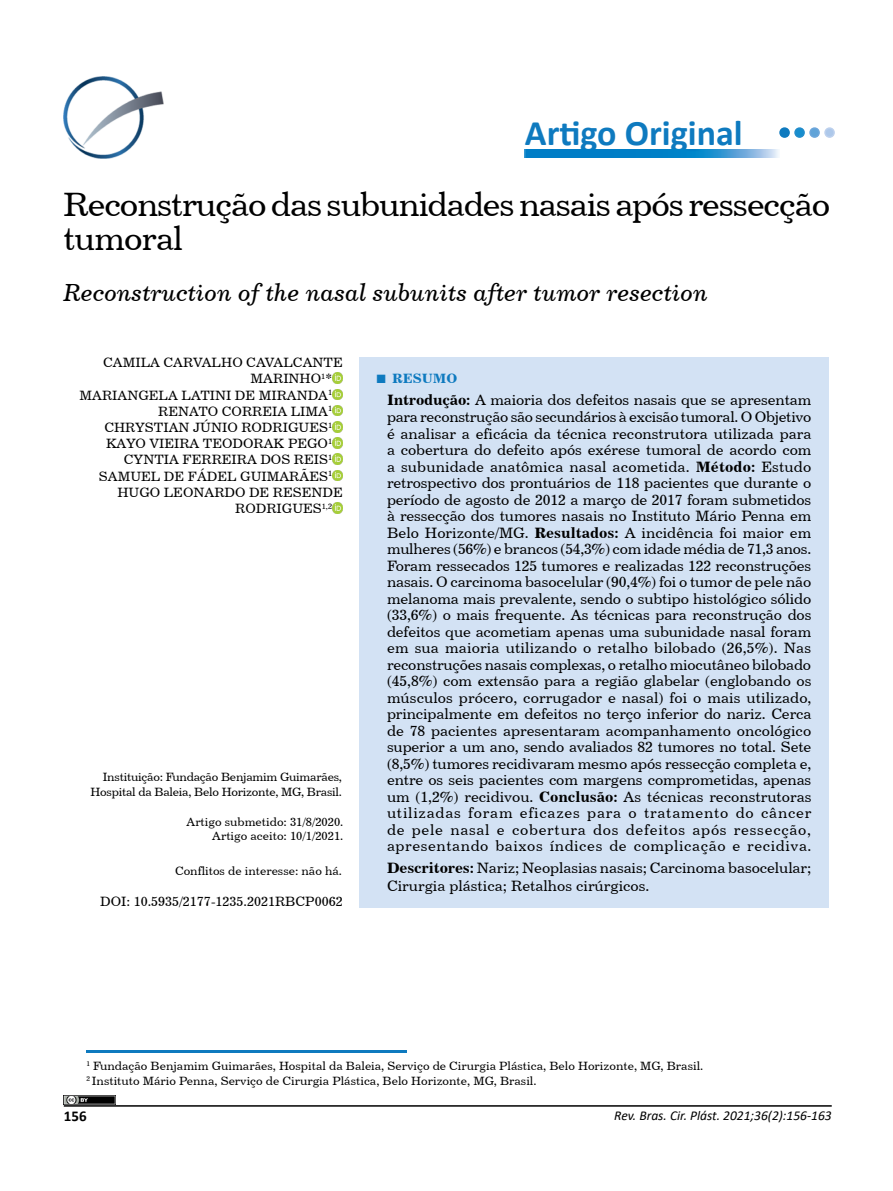
<style>
.page{position:relative;width:893px;height:1191px;background:#fff}
.page>*{position:absolute;margin:0;border:0;box-sizing:border-box;transform-origin:0 0}
.t1{font:700 36px "Calibri";color:#0e7abf}
.t2{font:33.75px/34.5px "Century 731 BT Roman A";letter-spacing:-.035em;color:#000}
.t3{font:24.75px "Century 731 BT Italic A";color:#000}
.t4{font:15px/16.5px "Century 731 BT Roman A";color:#000;text-align:justify}
.t5{font:700 15px "Calibri";color:#000}
.t6{font:13.5px "Century 731 BT Roman A";color:#000}
.t7{font:italic 13.5px "Calibri";color:#000}
.t8{font:13.5px "Century 731 BT Bold A";color:#0e7abf}
.t9{font:12px/14.4px "Century 731 BT Roman A";color:#000;text-align:right}
.t10{font:12px/14.4px "Century 731 BT Roman A";letter-spacing:-.02em;color:#000;text-align:right}
.s1{font-family:"Times New Roman";font-weight:700;font-size:18px}
.s2{font-family:"Century 731 BT Bold A"}
</style>
<div class="page">
<hr style="left:64px;top:1105px;width:768px;height:1px;background:#000">
<svg style="left:332px;top:373px;width:11px;height:10px"></svg>
<svg style="left:332px;top:389px;width:11px;height:59px"></svg>
<svg style="left:332px;top:454px;width:11px;height:10px"></svg>
<svg style="left:332px;top:470px;width:11px;height:11px"></svg>
<svg style="left:332px;top:502px;width:11px;height:11px"></svg>
<img style="left:63px;top:77px;width:101px;height:82px">
<img style="left:64px;top:1095px;width:51px;height:9px">
<img style="left:524px;top:150px;width:255px;height:7px">
<div style="left:780px;top:128px;width:9px;height:9px;background:#0e7abf;border-radius:50%"></div>
<div style="left:779px;top:127px;width:11px;height:11px;border:2px solid #0e7abf;border-radius:50%"></div>
<div style="left:795px;top:128px;width:9px;height:9px;background:#168ece;border-radius:50%"></div>
<div style="left:794px;top:127px;width:11px;height:11px;border:2px solid #228ccb;border-radius:50%"></div>
<div style="left:810px;top:128px;width:9px;height:9px;background:#60a3d8;border-radius:50%"></div>
<div style="left:809px;top:127px;width:11px;height:11px;border:2px solid #6ca6db;border-radius:50%"></div>
<div style="left:825px;top:128px;width:9px;height:9px;background:#adc8ea;border-radius:50%"></div>
<div style="left:824px;top:127px;width:11px;height:11px;border:2px solid #bcd0ed;border-radius:50%"></div>
<div style="left:359px;top:357px;width:470px;height:550px;background:#d3e2f4"></div>
<hr style="left:86px;top:1050px;width:321px;height:2px;background:#0e7abf">
<h1 class="t1" style="left:525px;top:108px;width:219px">Artigo Original</h1>
<h2 class="t2" style="left:63px;top:186px;width:768px">Reconstrução das subunidades nasais após ressecção tumoral</h2>
<h3 class="t3" style="left:63px;top:277px;width:646px">Reconstruction of the nasal subunits after tumor resection</h3>
<p class="t6" style="left:103px;top:354px;width:241px">CAMILA CARVALHO CAVALCANTE</p>
<p class="t6" style="left:251px;top:370px;width:83px">MARINHO<sup>1</sup>*</p>
<p class="t6" style="left:80px;top:387px;width:254px">MARIANGELA LATINI DE MIRANDA<sup>1</sup></p>
<p class="t6" style="left:158px;top:403px;width:175px">RENATO CORREIA LIMA<sup>1</sup></p>
<p class="t6" style="left:104px;top:419px;width:229px">CHRYSTIAN JÚNIO RODRIGUES<sup>1</sup></p>
<p class="t6" style="left:106px;top:435px;width:227px">KAYO VIEIRA TEODORAK PEGO<sup>1</sup></p>
<p class="t6" style="left:124px;top:451px;width:210px">CYNTIA FERREIRA DOS REIS<sup>1</sup></p>
<p class="t6" style="left:99px;top:468px;width:235px">SAMUEL DE FÁDEL GUIMARÃES<sup>1</sup></p>
<p class="t6" style="left:117px;top:484px;width:227px">HUGO LEONARDO DE RESENDE</p>
<p class="t6" style="left:235px;top:500px;width:98px">RODRIGUES<sup>1,2</sup></p>
<p class="t10" style="left:91px;top:769px;width:253px">Instituição: Fundação Benjamim Guimarães,<br>Hospital da Baleia, Belo Horizonte, MG, Brasil.</p>
<p class="t9" style="left:187px;top:814px;width:158px">Artigo submetido: 31/8/2020.<br>Artigo aceito: 10/1/2021.</p>
<p class="t9" style="left:175px;top:863px;width:168px">Conflitos de interesse: não há.</p>
<p class="t6" style="left:100px;top:893px;width:244px">DOI: 10.5935/2177-1235.2021RBCP0062</p>
<p class="t8" style="left:376px;top:370px;width:83px"><span class="s1">■</span> RESUMO</p>
<p class="t4" style="left:387px;top:392px;width:426px"><span class="s2">Introdução:</span> A maioria dos defeitos nasais que se apresentam para reconstrução são secundários à excisão tumoral. O Objetivo é analisar a eficácia da técnica reconstrutora utilizada para a cobertura do defeito após exérese tumoral de acordo com a subunidade anatômica nasal acometida. <span class="s2">Método:</span> Estudo retrospectivo dos prontuários de 118 pacientes que durante o período de agosto de 2012 a março de 2017 foram submetidos à ressecção dos tumores nasais no Instituto Mário Penna em Belo Horizonte/MG. <span class="s2">Resultados:</span> A incidência foi maior em mulheres (56%) e brancos (54,3%) com idade média de 71,3 anos.<br>Foram ressecados 125 tumores e realizadas 122 reconstruções nasais. O carcinoma basocelular (90,4%) foi o tumor de pele não melanoma mais prevalente, sendo o subtipo histológico sólido (33,6%) o mais frequente. As técnicas para reconstrução dos defeitos que acometiam apenas uma subunidade nasal foram em sua maioria utilizando o retalho bilobado (26,5%). Nas reconstruções nasais complexas, o retalho miocutâneo bilobado (45,8%) com extensão para a região glabelar (englobando os músculos prócero, corrugador e nasal) foi o mais utilizado, principalmente em defeitos no terço inferior do nariz. Cerca de 78 pacientes apresentaram acompanhamento oncológico superior a um ano, sendo avaliados 82 tumores no total. Sete (8,5%) tumores recidivaram mesmo após ressecção completa e, entre os seis pacientes com margens comprometidas, apenas um (1,2%) recidivou. <span class="s2">Conclusão:</span> As técnicas reconstrutoras utilizadas foram eficazes para o tratamento do câncer de pele nasal e cobertura dos defeitos após ressecção, apresentando baixos índices de complicação e recidiva.</p>
<p class="t4" style="left:387px;top:858px;width:426px;line-height:18px"><span class="s2">Descritores:</span> Nariz; Neoplasias nasais; Carcinoma basocelular;<br>Cirurgia plástica; Retalhos cirúrgicos.</p>
<p class="t9" style="left:86px;top:1058px;width:618px;line-height:15px;text-align:left"><sup>1</sup> Fundação Benjamim Guimarães, Hospital da Baleia, Serviço de Cirurgia Plástica, Belo Horizonte, MG, Brasil.<br><sup>2</sup> Instituto Mário Penna, Serviço de Cirurgia Plástica, Belo Horizonte, MG, Brasil.</p>
<p class="t5" style="left:64px;top:1105px;width:24px">156</p>
<p class="t7" style="left:614px;top:1106px;width:219px">Rev. Bras. Cir. Plást. 2021;36(2):156-163</p>
</div>
